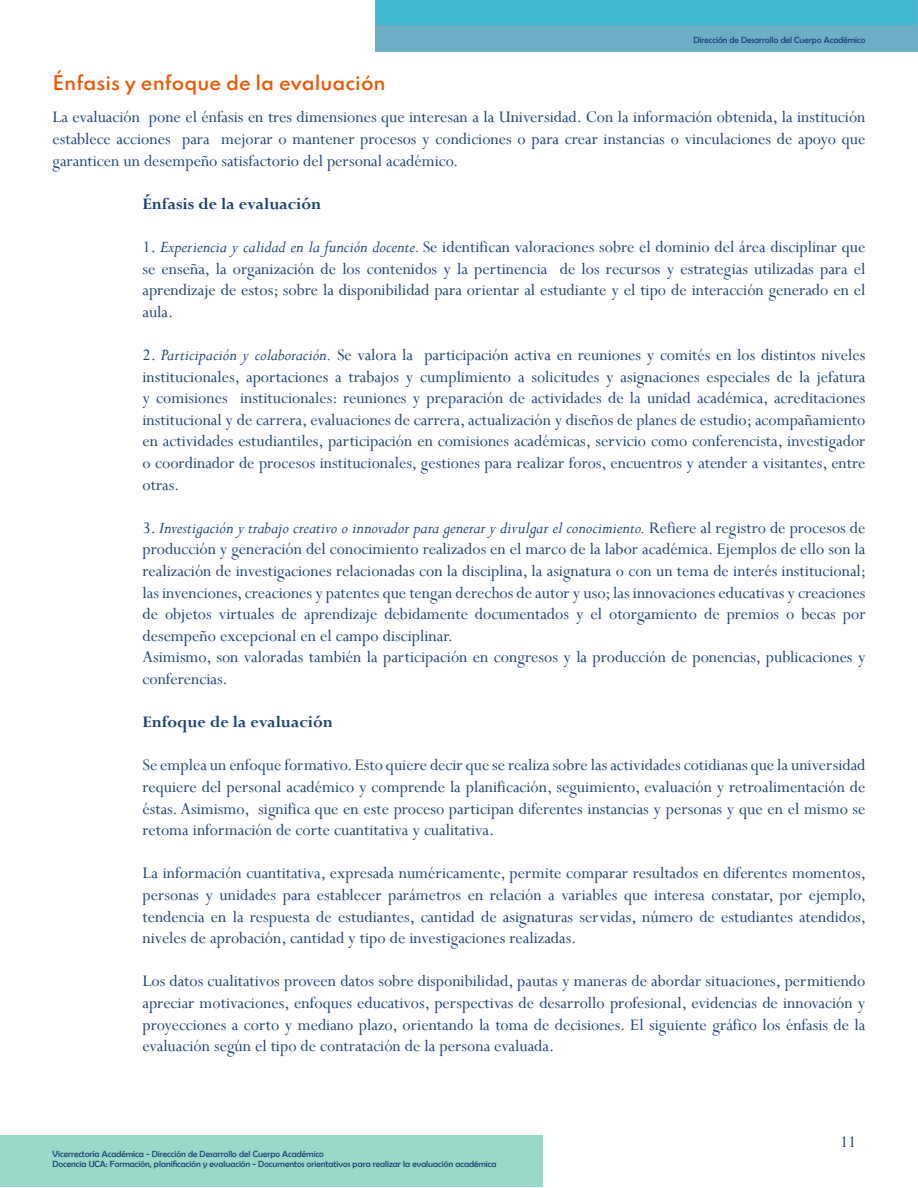
<style>
.page{position:relative;width:918px;height:1188px;background:#fff}
.page>*{position:absolute;margin:0;border:0;box-sizing:border-box;transform-origin:0 0}
.t1{font:18px/21.6px "Perpetua";color:#1c4074;text-align:justify}
.t2{font:700 18px "Perpetua";color:#1c4074}
.Subtítulos{font:600 18px "Spartan";color:#ed5804}
.t3{font:9px/10.8px "Berlin Sans FB";color:#1c4074}
.s1{font-style:italic}
</style>
<div class="page">
<div style="left:0;top:1136px;width:542px;height:51px;background:#9ad8c9"></div>
<div style="left:376px;top:0;width:542px;height:52px;background:#6daec4"></div>
<div style="left:376px;top:1px;width:541px;height:24px;background:#42b8d0"></div>
<p class="t3" style="left:693px;top:34px;width:174px">Dirección de Desarrollo del Cuerpo Académico</p>
<p class="Subtítulos" style="left:52px;top:70px;width:335px">Énfasis y enfoque de la evaluación</p>
<p class="t1" style="left:52px;top:106px;width:815px">La evaluación pone el énfasis en tres dimensiones que interesan a la Universidad. Con la información obtenida, la institución establece acciones para mejorar o mantener procesos y condiciones o para crear instancias o vinculaciones de apoyo que garanticen un desempeño satisfactorio del personal académico.</p>
<p class="t2" style="left:142px;top:192px;width:180px">Énfasis de la evaluación</p>
<p class="t1" style="left:142px;top:236px;width:725px">1. <span class="s1">Experiencia y calidad en la función docente.</span> Se identifican valoraciones sobre el dominio del área disciplinar que se enseña, la organización de los contenidos y la pertinencia de los recursos y estrategias utilizadas para el aprendizaje de estos; sobre la disponibilidad para orientar al estudiante y el tipo de interacción generado en el aula.</p>
<p class="t1" style="left:142px;top:344px;width:725px">2. <span class="s1">Participación y colaboración.</span> Se valora la participación activa en reuniones y comités en los distintos niveles institucionales, aportaciones a trabajos y cumplimiento a solicitudes y asignaciones especiales de la jefatura y comisiones institucionales: reuniones y preparación de actividades de la unidad académica, acreditaciones institucional y de carrera, evaluaciones de carrera, actualización y diseños de planes de estudio; acompañamiento en actividades estudiantiles, participación en comisiones académicas, servicio como conferencista, investigador o coordinador de procesos institucionales, gestiones para realizar foros, encuentros y atender a visitantes, entre otras.</p>
<p class="t1" style="left:142px;top:516px;width:725px">3. <span class="s1">Investigación y trabajo creativo o innovador para generar y divulgar el conocimiento.</span> Refiere al registro de procesos de producción y generación del conocimiento realizados en el marco de la labor académica. Ejemplos de ello son la realización de investigaciones relacionadas con la disciplina, la asignatura o con un tema de interés institucional; las invenciones, creaciones y patentes que tengan derechos de autor y uso; las innovaciones educativas y creaciones de objetos virtuales de aprendizaje debidamente documentados y el otorgamiento de premios o becas por desempeño excepcional en el campo disciplinar.</p>
<p class="t1" style="left:142px;top:646px;width:725px">Asimismo, son valoradas también la participación en congresos y la producción de ponencias, publicaciones y conferencias.</p>
<p class="t2" style="left:142px;top:711px;width:192px">Enfoque de la evaluación</p>
<p class="t1" style="left:142px;top:754px;width:725px">Se emplea un enfoque formativo. Esto quiere decir que se realiza sobre las actividades cotidianas que la universidad requiere del personal académico y comprende la planificación, seguimiento, evaluación y retroalimentación de éstas. Asimismo, significa que en este proceso participan diferentes instancias y personas y que en el mismo se retoma información de corte cuantitativa y cualitativa.</p>
<p class="t1" style="left:142px;top:862px;width:725px">La información cuantitativa, expresada numéricamente, permite comparar resultados en diferentes momentos, personas y unidades para establecer parámetros en relación a variables que interesa constatar, por ejemplo, tendencia en la respuesta de estudiantes, cantidad de asignaturas servidas, número de estudiantes atendidos, niveles de aprobación, cantidad y tipo de investigaciones realizadas.</p>
<p class="t1" style="left:142px;top:970px;width:725px">Los datos cualitativos proveen datos sobre disponibilidad, pautas y maneras de abordar situaciones, permitiendo apreciar motivaciones, enfoques educativos, perspectivas de desarrollo profesional, evidencias de innovación y proyecciones a corto y mediano plazo, orientando la toma de decisiones. El siguiente gráfico los énfasis de la evaluación según el tipo de contratación de la persona evaluada.</p>
<p class="t3" style="left:52px;top:1148px;width:445px">Vicerrectoría Académica - Dirección de Desarrollo del Cuerpo Académico<br>Docencia UCA: Formación, planificación y evaluación - Documentos orientativos para realizar la evaluación académica</p>
<p class="t1" style="left:840px;top:1130px;width:18px">11</p>
</div>
